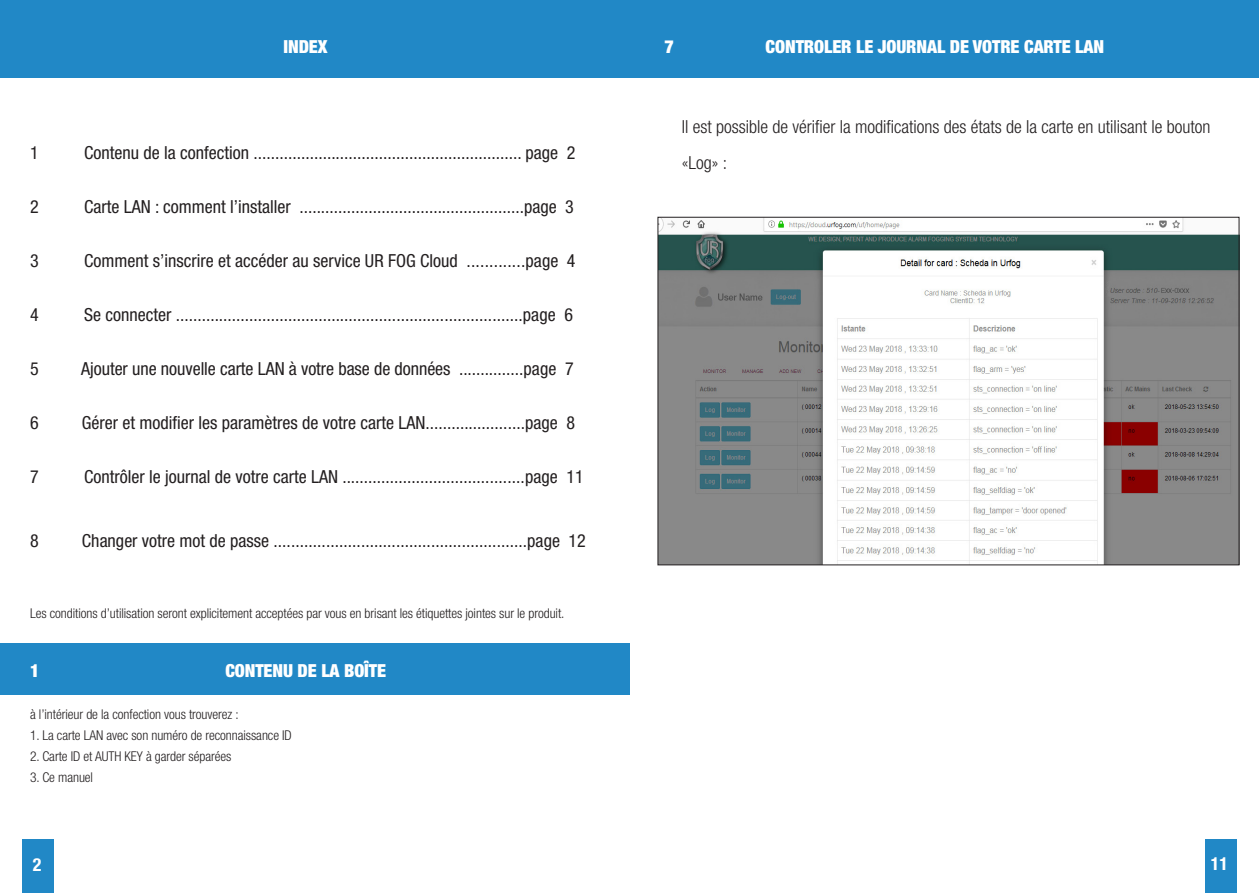
<style>
.page{position:relative;width:1259px;height:893px;background:#fff}
.page>*{position:absolute;margin:0;border:0;box-sizing:border-box;transform-origin:0 0}
.t1{font:condensed 18px "Helvetica Neue";color:#231f20}
.t2{font:300 condensed 18px/36px "Helvetica Neue";color:#231f20}
.t3{font:900 condensed 18px "Helvetica Neue";letter-spacing:-.005em;color:#fff}
.t4{font:700 condensed 18px "Helvetica Neue";color:#fff}
.t5{font:300 condensed 13.5px "Helvetica Neue";letter-spacing:-.005em;color:#231f20}
</style>
<div class="page">
<div style="left:0;top:0;width:629px;height:78px;background:#2188c6"></div>
<div style="left:0;top:643px;width:629px;height:51px;background:#2188c6"></div>
<div style="left:23px;top:840px;width:31px;height:53px;background:#2188c6"></div>
<div style="left:629px;top:0;width:630px;height:78px;background:#2188c6"></div>
<img style="left:659px;top:219px;width:578px;height:344px">
<div style="left:1205px;top:839px;width:31px;height:53px;background:#2188c6"></div>
<p class="t3" style="left:283px;top:36px;width:45px">INDEX</p>
<p class="t1" style="left:30px;top:142px;width:10px">1</p>
<p class="t1" style="left:84px;top:142px;width:493px">Contenu de la confection .............................................................. page 2</p>
<p class="t1" style="left:30px;top:196px;width:10px">2</p>
<p class="t1" style="left:84px;top:196px;width:491px">Carte LAN : comment l’installer ....................................................page 3</p>
<p class="t1" style="left:30px;top:250px;width:10px">3</p>
<p class="t1" style="left:84px;top:250px;width:493px">Comment s’inscrire et accéder au service UR FOG Cloud .............page 4</p>
<p class="t1" style="left:30px;top:304px;width:10px">4</p>
<p class="t1" style="left:84px;top:304px;width:490px">Se connecter ................................................................................page 6</p>
<p class="t1" style="left:30px;top:358px;width:10px">5</p>
<p class="t1" style="left:81px;top:358px;width:494px">Ajouter une nouvelle carte LAN à votre base de données ...............page 7</p>
<p class="t1" style="left:30px;top:412px;width:10px">6</p>
<p class="t1" style="left:82px;top:412px;width:495px">Gérer et modifier les paramètres de votre carte LAN.......................page 8</p>
<p class="t1" style="left:30px;top:466px;width:10px">7</p>
<p class="t1" style="left:84px;top:466px;width:501px">Contrôler le journal de votre carte LAN ..........................................page 11</p>
<p class="t1" style="left:30px;top:531px;width:10px">8</p>
<p class="t1" style="left:82px;top:531px;width:505px">Changer votre mot de passe ..........................................................page 12</p>
<p class="t5" style="left:30px;top:605px;width:536px">Les conditions d’utilisation seront explicitement acceptées par vous en brisant les étiquettes jointes sur le produit.</p>
<p class="t3" style="left:30px;top:660px;width:11px">1</p>
<p class="t3" style="left:225px;top:660px;width:162px">CONTENU DE LA BOÎTE</p>
<p class="t5" style="left:30px;top:707px;width:210px">à l’intérieur de la confection vous trouverez :</p>
<p class="t5" style="left:30px;top:728px;width:263px">1. La carte LAN avec son numéro de reconnaissance ID</p>
<p class="t5" style="left:30px;top:749px;width:203px">2. Carte ID et AUTH KEY à garder séparées</p>
<p class="t5" style="left:30px;top:770px;width:64px">3. Ce manuel</p>
<p class="t4" style="left:33px;top:853px;width:10px">2</p>
<p class="t3" style="left:664px;top:36px;width:11px">7</p>
<p class="t3" style="left:765px;top:36px;width:340px">CONTROLER LE JOURNAL DE VOTRE CARTE LAN</p>
<p class="t2" style="left:682px;top:109px;width:530px">Il est possible de vérifier la modifications des états de la carte en utilisant le bouton «Log» :</p>
<p class="t4" style="left:1210px;top:853px;width:19px">11</p>
</div>
